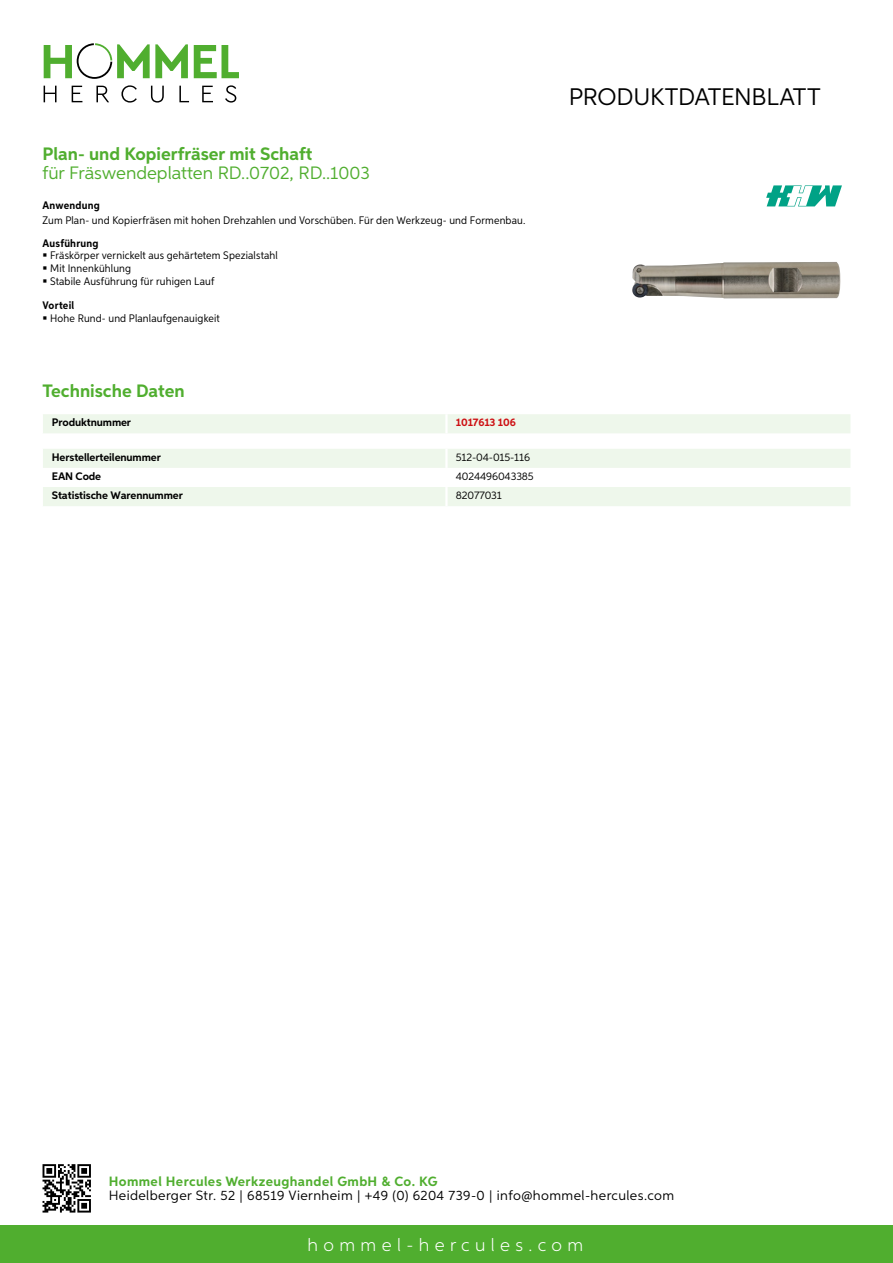
<style>
.page{position:relative;width:893px;height:1263px;background:#fff}
.page>*{position:absolute;margin:0;border:0;box-sizing:border-box;transform-origin:0 0}
.t1{font:24px "Aspira";letter-spacing:-.01em;color:#000}
.t2{font:700 18px "Aspira";color:#50ae2f}
.t3{font:18px "Aspira";color:#50ae2f}
.t4{font:300 18px "Aspira";letter-spacing:.3em;color:#fff}
.t5{font:13.5px "Aspira";letter-spacing:.03em;color:#000}
.t6{font:700 13.5px "Aspira";letter-spacing:.03em;color:#50ae2f}
.t7{font:10.95px/12.8px "Aspira Nar";letter-spacing:.015em;color:#000}
.t8{font:700 10.95px "Aspira";letter-spacing:-.01em;color:#000}
.t9{font:10.95px "Aspira";letter-spacing:-.01em;color:#000}
.t10{font:700 10.95px "Aspira Nar";letter-spacing:.02em;color:#000}
.t11{font:700 10.95px "Aspira";letter-spacing:-.01em;color:#cd1013}
</style>
<div class="page">
<div style="left:0;top:1226px;width:893px;height:37px;background:#50ae2f"></div>
<svg style="left:43px;top:1164px;width:48px;height:48px"></svg>
<svg style="left:194px;top:45px;width:45px;height:33px"></svg>
<svg style="left:44px;top:43px;width:144px;height:36px"></svg>
<svg style="left:44px;top:86px;width:13px;height:16px"></svg>
<svg style="left:72px;top:86px;width:10px;height:16px"></svg>
<svg style="left:96px;top:86px;width:13px;height:16px"></svg>
<svg style="left:121px;top:85px;width:16px;height:18px"></svg>
<svg style="left:151px;top:86px;width:13px;height:17px"></svg>
<svg style="left:179px;top:86px;width:10px;height:16px"></svg>
<svg style="left:202px;top:86px;width:11px;height:16px"></svg>
<svg style="left:225px;top:85px;width:11px;height:18px"></svg>
<div style="left:43px;top:414px;width:807px;height:19px;background:#eef7eb"></div>
<hr style="left:445px;top:414px;width:3px;height:19px;background:#fff">
<svg style="left:43px;top:449px;width:807px;height:57px"></svg>
<hr style="left:445px;top:487px;width:3px;height:19px;background:#fff">
<img style="left:632px;top:262px;width:209px;height:36px">
<svg style="left:766px;top:185px;width:76px;height:21px"></svg>
<h2 class="t2" style="left:43px;top:142px;width:271px">Plan- und Kopierfräser mit Schaft</h2>
<h2 class="t3" style="left:43px;top:162px;width:329px">für Fräswendeplatten RD..0702, RD..1003</h2>
<p class="t10" style="left:43px;top:199px;width:59px">Anwendung</p>
<p class="t7" style="left:43px;top:214px;width:484px">Zum Plan- und Kopierfräsen mit hohen Drehzahlen und Vorschüben. Für den Werkzeug- und Formenbau.</p>
<p class="t10" style="left:43px;top:236px;width:58px">Ausführung</p>
<p class="t7" style="left:50px;top:249px;width:229px">Fräskörper vernickelt aus gehärtetem Spezialstahl<br>Mit Innenkühlung<br>Stabile Ausführung für ruhigen Lauf</p>
<p class="t10" style="left:43px;top:299px;width:33px">Vorteil</p>
<p class="t7" style="left:50px;top:312px;width:171px">Hohe Rund- und Planlaufgenauigkeit</p>
<h2 class="t2" style="left:43px;top:380px;width:144px">Technische Daten</h2>
<p class="t8" style="left:52px;top:416px;width:81px">Produktnummer</p>
<p class="t11" style="left:456px;top:416px;width:62px">1017613 106</p>
<p class="t8" style="left:52px;top:450px;width:111px">Herstellerteilenummer</p>
<p class="t9" style="left:456px;top:450px;width:76px">512-04-015-116</p>
<p class="t8" style="left:52px;top:469px;width:51px">EAN Code</p>
<p class="t9" style="left:456px;top:469px;width:79px">4024496043385</p>
<p class="t8" style="left:52px;top:488px;width:132px">Statistische Warennummer</p>
<p class="t9" style="left:456px;top:488px;width:48px">82077031</p>
<h1 class="t1" style="left:569px;top:82px;width:253px">Produktdatenblatt</h1>
<p class="t6" style="left:109px;top:1172px;width:330px">Hommel Hercules Werkzeughandel GmbH &amp; Co. KG</p>
<p class="t5" style="left:109px;top:1187px;width:567px">Heidelberger Str. 52 | 68519 Viernheim | +49 (0) 6204 739-0 | info@hommel-hercules.com</p>
<h2 class="t4" style="left:307px;top:1234px;width:277px">hommel-hercules.com</h2>
</div>
